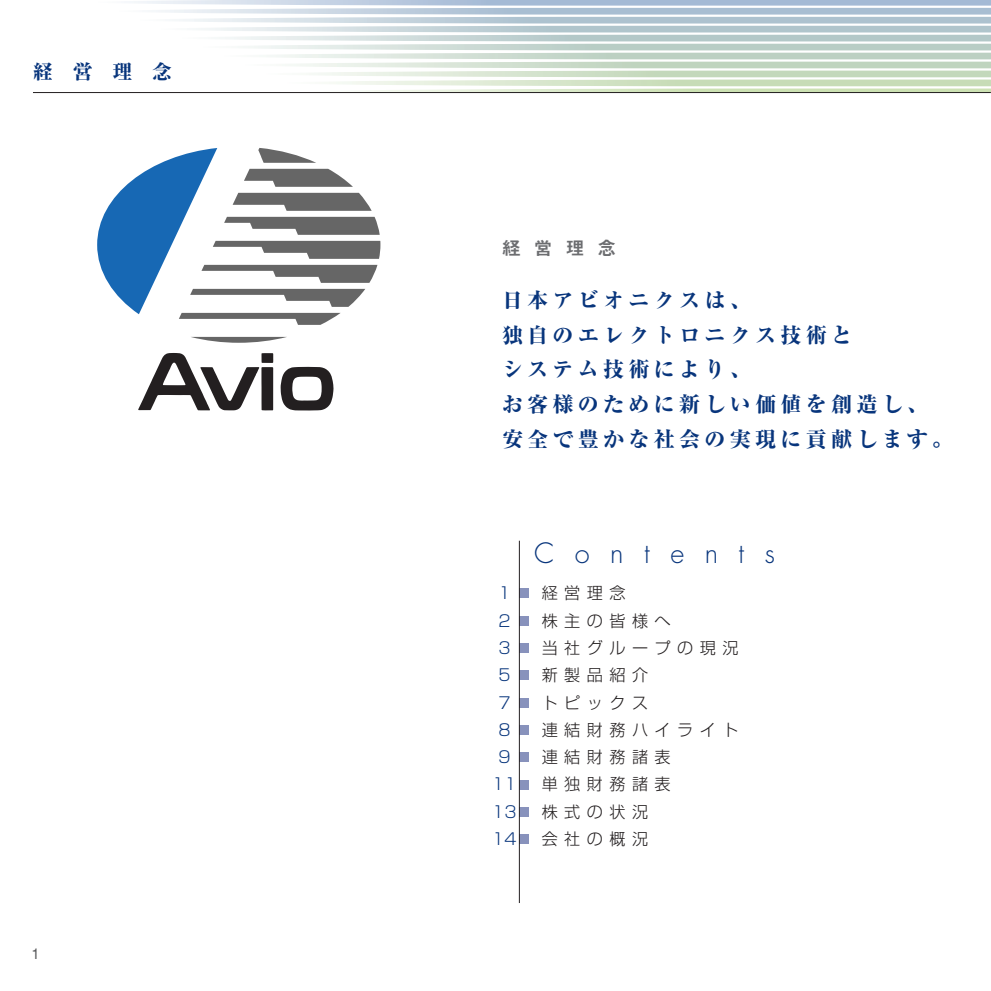
<style>
.page{position:relative;width:991px;height:991px;background:#fff}
.page>*{position:absolute;margin:0;border:0;box-sizing:border-box;transform-origin:0 0}
.t1{font:300 27.3px "Futura";letter-spacing:.75em;color:#08357c}
.t2{font:800 21.18px/34.6px "Ryumin";letter-spacing:.2em;color:#08357c}
.t3{font:800 19.78px "Ryumin";color:#08357c}
.t4{font:18.55px "Midashi Go MB31";color:#6c6d70}
.t5{font:300 16.1px/27.3px "Shin Go";letter-spacing:.4em;color:#231f20}
.t6{font:300 16.1px/27.3px "Shin Go";color:#08357c;text-align:center}
.t7{font:500 14.88px "Gothic BBB";color:#57585a}
</style>
<div class="page">
<svg style="left:134px;top:0;width:856px;height:92px"></svg>
<hr style="left:33px;top:92px;width:957px;height:1px;background:#231f20">
<svg style="left:191px;top:337px;width:96px;height:6px"></svg>
<svg style="left:97px;top:148px;width:283px;height:177px"></svg>
<svg style="left:280px;top:367px;width:53px;height:43px"></svg>
<svg style="left:138px;top:353px;width:135px;height:57px"></svg>
<div style="left:519px;top:588px;width:10px;height:10px;background:#8892bc"></div>
<div style="left:519px;top:615px;width:10px;height:10px;background:#8892bc"></div>
<div style="left:519px;top:643px;width:10px;height:10px;background:#8892bc"></div>
<div style="left:519px;top:670px;width:10px;height:10px;background:#8892bc"></div>
<div style="left:519px;top:697px;width:10px;height:10px;background:#8892bc"></div>
<div style="left:519px;top:725px;width:10px;height:10px;background:#8892bc"></div>
<div style="left:519px;top:752px;width:10px;height:10px;background:#8892bc"></div>
<div style="left:519px;top:779px;width:10px;height:10px;background:#8892bc"></div>
<div style="left:519px;top:806px;width:10px;height:10px;background:#8892bc"></div>
<div style="left:519px;top:834px;width:10px;height:10px;background:#8892bc"></div>
<hr style="left:519px;top:540px;width:1px;height:363px;background:#231f20">
<p class="t3" style="left:33px;top:65px;width:140px">経営理念</p>
<p class="t7" style="left:31px;top:948px;width:10px">1</p>
<p class="t4" style="left:502px;top:241px;width:116px">経営理念</p>
<p class="t2" style="left:502px;top:286px;width:453px">日本アビオニクスは、<br>独自のエレクトロニクス技術と<br>システム技術により、<br>お客様のために新しい価値を創造し、安全で豊かな社会の実現に貢献します。</p>
<p class="t6" style="left:492px;top:582px;width:26px">1<br>2<br>3<br>5<br>7<br>8<br>9<br>11<br>13<br>14</p>
<p class="t1" style="left:534px;top:540px;width:242px">Contents</p>
<p class="t5" style="left:541px;top:582px;width:198px">経営理念<br>株主の皆様へ<br>当社グループの現況新製品紹介<br>トピックス<br>連結財務ハイライト連結財務諸表<br>単独財務諸表<br>株式の状況<br>会社の概況</p>
</div>
